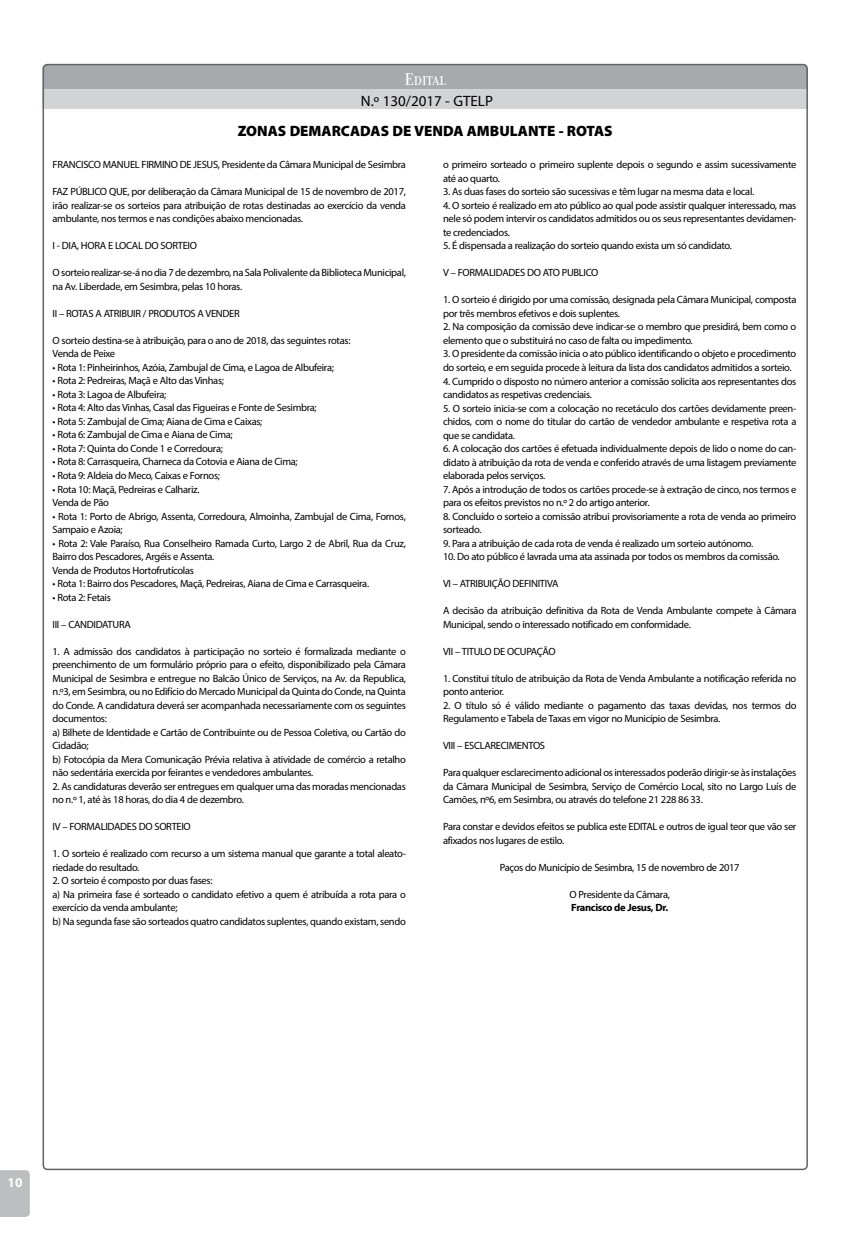
<style>
.page{position:relative;width:851px;height:1234px;background:#fff}
.page>*{position:absolute;margin:0;border:0;box-sizing:border-box;transform-origin:0 0}
.t1{font:900 15px "Myriad Pro";color:#000}
.t2{font:15px "Myriad Pro";color:#000}
.t3{font:500 13.5px "Donatora";color:#fff}
.t4{font:700 13.5px "Myriad Pro";color:#fff}
.t5{font:10.5px/13.5px "Myriad Pro";letter-spacing:-.03em;color:#000}
.t6{font:700 10.5px "Myriad Pro";letter-spacing:-.03em;color:#000}
.s1{font-size:18px}
</style>
<div class="page">
<svg style="left:0;top:1170px;width:30px;height:46px"></svg>
<div style="left:43px;top:64px;width:764px;height:45px;background:#a7a9ac;border-radius:4px"></div>
<div style="left:43px;top:89px;width:764px;height:20px;background:#d1d3d4"></div>
<p class="t3" style="left:404px;top:73px;width:43px"><span class="s1">E</span>dital</p>
<h1 class="t2" style="left:361px;top:91px;width:133px">N.º 130/2017 - GTELP</h1>
<h1 class="t1" style="left:238px;top:121px;width:376px">ZONAS DEMARCADAS DE VENDA AMBULANTE - ROTAS</h1>
<p class="t5" style="left:53px;top:158px;width:355px">FRANCISCO MANUEL FIRMINO DE JESUS, Presidente da Câmara Municipal de Sesimbra</p>
<p class="t5" style="left:53px;top:185px;width:355px;text-align:justify">FAZ PÚBLICO QUE, por deliberação da Câmara Municipal de 15 de novembro de 2017, irão realizar-se os sorteios para atribuição de rotas destinadas ao exercício da venda ambulante, nos termos e nas condições abaixo mencionadas.</p>
<p class="t5" style="left:53px;top:239px;width:146px">I - DIA, HORA E LOCAL DO SORTEIO</p>
<p class="t5" style="left:53px;top:266px;width:355px">O sorteio realizar-se-á no dia 7 de dezembro, na Sala Polivalente da Biblioteca Municipal, na Av. Liberdade, em Sesimbra, pelas 10 horas.</p>
<p class="t5" style="left:53px;top:306px;width:189px">II – ROTAS A ATRIBUIR / PRODUTOS A VENDER</p>
<p class="t5" style="left:53px;top:333px;width:299px">O sorteio destina-se à atribuição, para o ano de 2018, das seguintes rotas:<br>Venda de Peixe</p>
<p class="t5" style="left:53px;top:360px;width:283px">• Rota 1: Pinheirinhos, Azóia, Zambujal de Cima, e Lagoa de Albufeira;</p>
<p class="t5" style="left:53px;top:374px;width:173px">• Rota 2: Pedreiras, Maçã e Alto das Vinhas;</p>
<p class="t5" style="left:53px;top:387px;width:115px">• Rota 3: Lagoa de Albufeira;</p>
<p class="t5" style="left:53px;top:401px;width:266px">• Rota 4: Alto das Vinhas, Casal das Figueiras e Fonte de Sesimbra;</p>
<p class="t5" style="left:53px;top:414px;width:211px">• Rota 5: Zambujal de Cima; Aiana de Cima e Caixas;</p>
<p class="t5" style="left:53px;top:428px;width:182px">• Rota 6: Zambujal de Cima e Aiana de Cima;</p>
<p class="t5" style="left:53px;top:441px;width:172px">• Rota 7: Quinta do Conde 1 e Corredoura;</p>
<p class="t5" style="left:53px;top:455px;width:247px">• Rota 8: Carrasqueira, Charneca da Cotovia e Aiana de Cima;</p>
<p class="t5" style="left:53px;top:468px;width:169px">• Rota 9: Aldeia do Meco, Caixas e Fornos;</p>
<p class="t5" style="left:53px;top:482px;width:148px">• Rota 10: Maçã, Pedreiras e Calhariz.<br>Venda de Pão</p>
<p class="t5" style="left:53px;top:509px;width:355px">• Rota 1: Porto de Abrigo, Assenta, Corredoura, Almoinha, Zambujal de Cima, Fornos,<br>Sampaio e Azoia;</p>
<p class="t5" style="left:53px;top:536px;width:355px">• Rota 2: Vale Paraíso, Rua Conselheiro Ramada Curto, Largo 2 de Abril, Rua da Cruz,<br>Bairro dos Pescadores, Argéis e Assenta.<br>Venda de Produtos Hortofrutícolas</p>
<p class="t5" style="left:53px;top:576px;width:318px">• Rota 1: Bairro dos Pescadores, Maçã, Pedreiras, Aiana de Cima e Carrasqueira.</p>
<p class="t5" style="left:53px;top:590px;width:60px">• Rota 2: Fetais</p>
<p class="t5" style="left:53px;top:617px;width:80px">III – CANDIDATURA</p>
<p class="t5" style="left:53px;top:644px;width:355px">1. A admissão dos candidatos à participação no sorteio é formalizada mediante o preenchimento de um formulário próprio para o efeito, disponibilizado pela Câmara Municipal de Sesimbra e entregue no Balcão Único de Serviços, na Av. da Republica, n.º3, em Sesimbra, ou no Edifício do Mercado Municipal da Quinta do Conde, na Quinta do Conde. A candidatura deverá ser acompanhada necessariamente com os seguintes documentos:<br>a) Bilhete de Identidade e Cartão de Contribuinte ou de Pessoa Coletiva, ou Cartão do Cidadão;<br>b) Fotocópia da Mera Comunicação Prévia relativa à atividade de comércio a retalho não sedentária exercida por feirantes e vendedores ambulantes.</p>
<p class="t5" style="left:53px;top:779px;width:355px">2. As candidaturas deverão ser entregues em qualquer uma das moradas mencionadas no n.º 1, até às 18 horas, do dia 4 de dezembro.</p>
<p class="t5" style="left:53px;top:819px;width:140px">IV – FORMALIDADES DO SORTEIO</p>
<p class="t5" style="left:53px;top:846px;width:355px">1. O sorteio é realizado com recurso a um sistema manual que garante a total aleato&shy;riedade do resultado.</p>
<p class="t5" style="left:53px;top:873px;width:355px">2. O sorteio é composto por duas fases:<br>a) Na primeira fase é sorteado o candidato efetivo a quem é atribuída a rota para o exercício da venda ambulante;<br>b) Na segunda fase são sorteados quatro candidatos suplentes, quando existam, sendo</p>
<p class="t5" style="left:443px;top:158px;width:355px">o primeiro sorteado o primeiro suplente depois o segundo e assim sucessivamente até ao quarto.</p>
<p class="t5" style="left:443px;top:185px;width:312px">3. As duas fases do sorteio são sucessivas e têm lugar na mesma data e local.</p>
<p class="t5" style="left:443px;top:198px;width:355px;text-align:justify">4. O sorteio é realizado em ato público ao qual pode assistir qualquer interessado, mas nele só podem intervir os candidatos admitidos ou os seus representantes devidamen&shy;te credenciados.</p>
<p class="t5" style="left:443px;top:239px;width:290px">5. É dispensada a realização do sorteio quando exista um só candidato.</p>
<p class="t5" style="left:443px;top:266px;width:157px">V – FORMALIDADES DO ATO PUBLICO</p>
<p class="t5" style="left:443px;top:293px;width:355px">1. O sorteio é dirigido por uma comissão, designada pela Câmara Municipal, composta por três membros efetivos e dois suplentes.</p>
<p class="t5" style="left:443px;top:320px;width:355px">2. Na composição da comissão deve indicar-se o membro que presidirá, bem como o elemento que o substituirá no caso de falta ou impedimento.</p>
<p class="t5" style="left:443px;top:347px;width:355px">3. O presidente da comissão inicia o ato público identificando o objeto e procedimento do sorteio, e em seguida procede à leitura da lista dos candidatos admitidos a sorteio.</p>
<p class="t5" style="left:443px;top:374px;width:355px">4. Cumprido o disposto no número anterior a comissão solicita aos representantes dos candidatos as respetivas credenciais.</p>
<p class="t5" style="left:443px;top:401px;width:355px;text-align:justify">5. O sorteio inicia-se com a colocação no recetáculo dos cartões devidamente preen&shy;chidos, com o nome do titular do cartão de vendedor ambulante e respetiva rota a que se candidata.</p>
<p class="t5" style="left:443px;top:441px;width:355px;text-align:justify">6. A colocação dos cartões é efetuada individualmente depois de lido o nome do can&shy;didato à atribuição da rota de venda e conferido através de uma listagem previamente elaborada pelos serviços.</p>
<p class="t5" style="left:443px;top:482px;width:355px">7. Após a introdução de todos os cartões procede-se à extração de cinco, nos termos e para os efeitos previstos no n.º 2 do artigo anterior.</p>
<p class="t5" style="left:443px;top:509px;width:355px">8. Concluído o sorteio a comissão atribui provisoriamente a rota de venda ao primeiro sorteado.</p>
<p class="t5" style="left:443px;top:536px;width:312px">9. Para a atribuição de cada rota de venda é realizado um sorteio autónomo.</p>
<p class="t5" style="left:443px;top:549px;width:338px">10. Do ato público é lavrada uma ata assinada por todos os membros da comissão.</p>
<p class="t5" style="left:443px;top:576px;width:117px">VI – ATRIBUIÇÃO DEFINITIVA</p>
<p class="t5" style="left:443px;top:603px;width:355px">A decisão da atribuição definitiva da Rota de Venda Ambulante compete à Câmara<br>Municipal, sendo o interessado notificado em conformidade.</p>
<p class="t5" style="left:443px;top:644px;width:114px">VII – TITULO DE OCUPAÇÃO</p>
<p class="t5" style="left:443px;top:671px;width:355px">1. Constitui título de atribuição da Rota de Venda Ambulante a notificação referida no ponto anterior.</p>
<p class="t5" style="left:443px;top:698px;width:355px">2. O título só é válido mediante o pagamento das taxas devidas, nos termos do<br>Regulamento e Tabela de Taxas em vigor no Município de Sesimbra.</p>
<p class="t5" style="left:443px;top:738px;width:104px">VIII – ESCLARECIMENTOS</p>
<p class="t5" style="left:443px;top:765px;width:355px;text-align:justify">Para qualquer esclarecimento adicional os interessados poderão dirigir-se às instalações da Câmara Municipal de Sesimbra, Serviço de Comércio Local, sito no Largo Luís de Camões, nº6, em Sesimbra, ou através do telefone 21 228 86 33.</p>
<p class="t5" style="left:443px;top:819px;width:355px">Para constar e devidos efeitos se publica este EDITAL e outros de igual teor que vão ser afixados nos lugares de estilo.</p>
<p class="t5" style="left:499px;top:860px;width:241px">Paços do Município de Sesimbra, 15 de novembro de 2017</p>
<p class="t5" style="left:569px;top:887px;width:102px">O Presidente da Câmara,</p>
<p class="t6" style="left:571px;top:900px;width:98px">Francisco de Jesus, Dr.</p>
<p class="t4" style="left:8px;top:1173px;width:16px">10</p>
</div>
